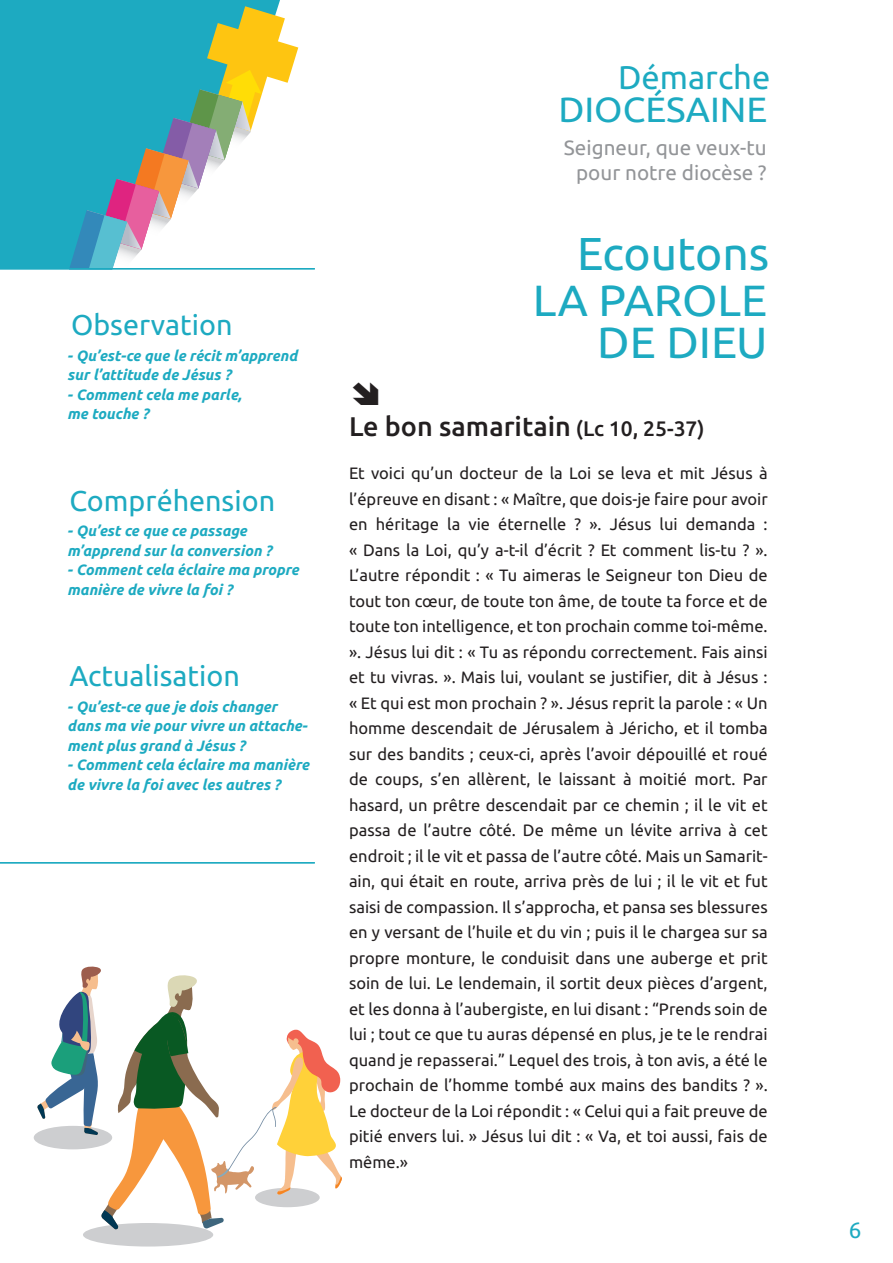
<style>
.page{position:relative;width:893px;height:1263px;background:#fff}
.page>*{position:absolute;margin:0;border:0;box-sizing:border-box;transform-origin:0 0}
.t1{font:46.2px "Ubuntu";color:#1daac1}
.t2{font:43.65px/42px "Ubuntu";color:#1daac1;text-align:right;scale:1.04 1}
.t3{font:35.1px "Ubuntu";color:#1daac1;scale:1.04 1}
.t4{font:32.85px "Ubuntu";color:#1daac1}
.t5{font:28.8px "Ubuntu";color:#1daac1}
.t6{font:500 27px "Ubuntu";color:#231f20}
.t7{font:22.5px "Ubuntu";color:#1daac1}
.t8{font:20.7px/24.9px "Ubuntu";color:#939598;text-align:center}
.t9{font:16.5px/25.5px "Ubuntu";color:#231f20;text-align:justify}
.t10{font:italic 700 15px/19.5px "Ubuntu";color:#1daac1}
.s1{font-size:21px}
</style>
<div class="page">
<div style="left:0;top:0;width:280px;height:268px;background:#1daac1"></div>
<svg style="left:69px;top:6px;width:229px;height:264px"></svg>
<hr style="left:0;top:268px;width:315px;height:1px;background:#1daac1">
<hr style="left:0;top:862px;width:315px;height:1px;background:#1daac1">
<div style="left:34px;top:1126px;width:78px;height:23px;background:#cdced0;border-radius:50%"></div>
<div style="left:83px;top:1223px;width:130px;height:23px;background:#cdced0;border-radius:50%"></div>
<svg style="left:37px;top:966px;width:305px;height:263px"></svg>
<h3 class="t5" style="left:71px;top:308px;width:163px">Observation</h3>
<p class="t10" style="left:67px;top:345px;width:231px">- Qu’est-ce que le récit m’apprend sur l’attitude de Jésus ?</p>
<p class="t10" style="left:67px;top:384px;width:176px">- Comment cela me parle, me touche ?</p>
<h3 class="t5" style="left:70px;top:483px;width:207px">Compréhension</h3>
<p class="t10" style="left:67px;top:521px;width:206px">- Qu’est ce que ce passage m’apprend sur la conversion ?</p>
<p class="t10" style="left:67px;top:560px;width:233px">- Comment cela éclaire ma propre manière de vivre la foi ?</p>
<h3 class="t5" style="left:70px;top:658px;width:172px">Actualisation</h3>
<p class="t10" style="left:67px;top:696px;width:242px">- Qu’est-ce que je dois changer dans ma vie pour vivre un attache&shy;ment plus grand à Jésus ?</p>
<p class="t10" style="left:67px;top:755px;width:243px">- Comment cela éclaire ma manière de vivre la foi avec les autres ?</p>
<h3 class="t4" style="left:618px;top:57px;width:154px">Démarche</h3>
<h3 class="t3" style="left:558px;top:89px;width:203px">DIOCÉSAINE</h3>
<p class="t8" style="left:564px;top:134px;width:204px">Seigneur, que veux-tu pour notre diocèse ?</p>
<h1 class="t1" style="left:577px;top:226px;width:194px">Ecoutons</h1>
<h2 class="t2" style="left:533px;top:278px;width:227px">LA PAROLE<br>DE DIEU</h2>
<h3 class="t6" style="left:349px;top:409px;width:357px">Le bon samaritain <span class="s1">(Lc 10, 25-37)</span></h3>
<p class="t9" style="left:349px;top:460px;width:420px">Et voici qu’un docteur de la Loi se leva et mit Jésus à l’épreuve en disant : « Maître, que dois-je faire pour avoir en héritage la vie éternelle ? ». Jésus lui demanda : « Dans la Loi, qu’y a-t-il d’écrit ? Et comment lis-tu ? ».<br>L’autre répondit : « Tu aimeras le Seigneur ton Dieu de tout ton cœur, de toute ton âme, de toute ta force et de toute ton intelligence, et ton prochain comme toi-même. ». Jésus lui dit : « Tu as répondu correctement. Fais ainsi et tu vivras. ». Mais lui, voulant se justifier, dit à Jésus : « Et qui est mon prochain ? ». Jésus reprit la parole : « Un homme descendait de Jérusalem à Jéricho, et il tomba sur des bandits ; ceux-ci, après l’avoir dépouillé et roué de coups, s’en allèrent, le laissant à moitié mort. Par hasard, un prêtre descendait par ce chemin ; il le vit et passa de l’autre côté. De même un lévite arriva à cet endroit ; il le vit et passa de l’autre côté. Mais un Samarit&shy;ain, qui était en route, arriva près de lui ; il le vit et fut saisi de compassion. Il s’approcha, et pansa ses blessures en y versant de l’huile et du vin ; puis il le chargea sur sa propre monture, le conduisit dans une auberge et prit soin de lui. Le lendemain, il sortit deux pièces d’argent, et les donna à l’aubergiste, en lui disant : “Prends soin de lui ; tout ce que tu auras dépensé en plus, je te le rendrai quand je repasserai.” Lequel des trois, à ton avis, a été le prochain de l’homme tombé aux mains des bandits ? ».<br>Le docteur de la Loi répondit : « Celui qui a fait preuve de pitié envers lui. » Jésus lui dit : « Va, et toi aussi, fais de même.»</p>
<h3 class="t7" style="left:849px;top:1216px;width:14px">6</h3>
</div>
